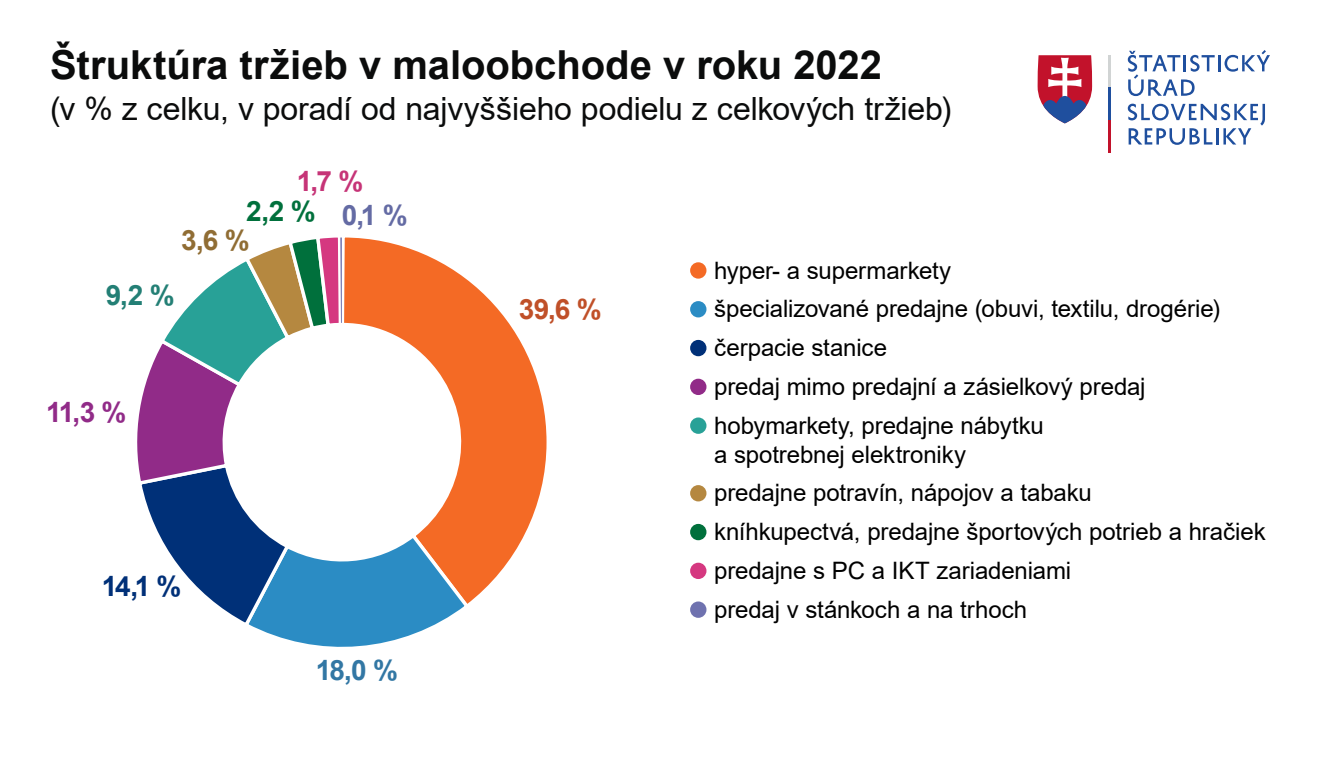
<style>
.page{position:relative;width:1320px;height:760px;background:#fff}
.page>*{position:absolute;margin:0;border:0;box-sizing:border-box;transform-origin:0 0}
.t1{font:700 40px "Arial";color:#0b0c0c}
.t2{font:32px "Arial";letter-spacing:-.005em;color:#0b0c0c}
.t3{font:700 28px "Arial";color:#c05029}
.t4{font:700 28px "Arial";color:#912b88}
.t5{font:700 28px "Arial";color:#003078}
.t6{font:700 28px "Arial";color:#3277a4}
.t7{font:700 28px "Arial";color:#237f75}
.t8{font:700 28px "Arial";color:#c63477}
.t9{font:700 28px "Arial";color:#646ba4}
.t10{font:700 28px "Arial";color:#906d34}
.t11{font:700 28px "Arial";color:#00703c}
.t12{font:24px/38.8px "Arial";letter-spacing:-.005em;color:#000}
</style>
<div class="page">
<svg style="left:1128px;top:50px;width:142px;height:46px"></svg>
<svg style="left:1128px;top:104px;width:137px;height:41px"></svg>
<svg style="left:1038px;top:55px;width:54px;height:68px"></svg>
<hr style="left:1109px;top:55px;width:2px;height:33px;background:#d1d4d4">
<hr style="left:1109px;top:88px;width:2px;height:32px;background:#1f4f9e">
<hr style="left:1109px;top:120px;width:2px;height:33px;background:#c2122b">
<div style="left:690px;top:262px;width:16px;height:17px;background:#f46a25;border-radius:50%"></div>
<div style="left:690px;top:301px;width:16px;height:16px;background:#2b8cc4;border-radius:50%"></div>
<div style="left:690px;top:340px;width:16px;height:16px;background:#003078;border-radius:50%"></div>
<div style="left:690px;top:379px;width:16px;height:16px;background:#912b88;border-radius:50%"></div>
<div style="left:690px;top:417px;width:16px;height:17px;background:#28a197;border-radius:50%"></div>
<div style="left:690px;top:485px;width:16px;height:16px;background:#b58840;border-radius:50%"></div>
<div style="left:690px;top:524px;width:16px;height:16px;background:#00703c;border-radius:50%"></div>
<div style="left:690px;top:563px;width:16px;height:16px;background:#d53880;border-radius:50%"></div>
<div style="left:690px;top:601px;width:16px;height:17px;background:#6f72af;border-radius:50%"></div>
<svg style="left:472px;top:283px;width:75px;height:317px"></svg>
<svg style="left:137px;top:237px;width:335px;height:410px"></svg>
<h1 class="t1" style="left:50px;top:37px;width:833px">Štruktúra tržieb v maloobchode v roku 2022</h1>
<h2 class="t2" style="left:50px;top:86px;width:903px">(v % z celku, v poradí od najvyššieho podielu z celkových tržieb)</h2>
<p class="t8" style="left:297px;top:161px;width:68px">1,7 %</p>
<p class="t9" style="left:342px;top:196px;width:67px">0,1 %</p>
<p class="t11" style="left:246px;top:192px;width:71px">2,2 %</p>
<p class="t10" style="left:181px;top:220px;width:70px">3,6 %</p>
<p class="t7" style="left:106px;top:275px;width:70px">9,2 %</p>
<p class="t4" style="left:46px;top:393px;width:82px">11,3 %</p>
<p class="t5" style="left:102px;top:567px;width:81px">14,1 %</p>
<p class="t6" style="left:316px;top:651px;width:84px">18,0 %</p>
<p class="t3" style="left:519px;top:290px;width:84px">39,6 %</p>
<p class="t12" style="left:714px;top:251px;width:508px">hyper- a supermarkety<br>špecializované predajne (obuvi, textilu, drogérie) čerpacie stanice<br>predaj mimo predajní a zásielkový predaj hobymarkety, predajne nábytku</p>
<p class="t12" style="left:714px;top:435px;width:553px">a spotrebnej elektroniky<br>predajne potravín, nápojov a tabaku<br>kníhkupectvá, predajne športových potrieb a hračiek predajne s PC a IKT zariadeniami<br>predaj v stánkoch a na trhoch</p>
</div>
